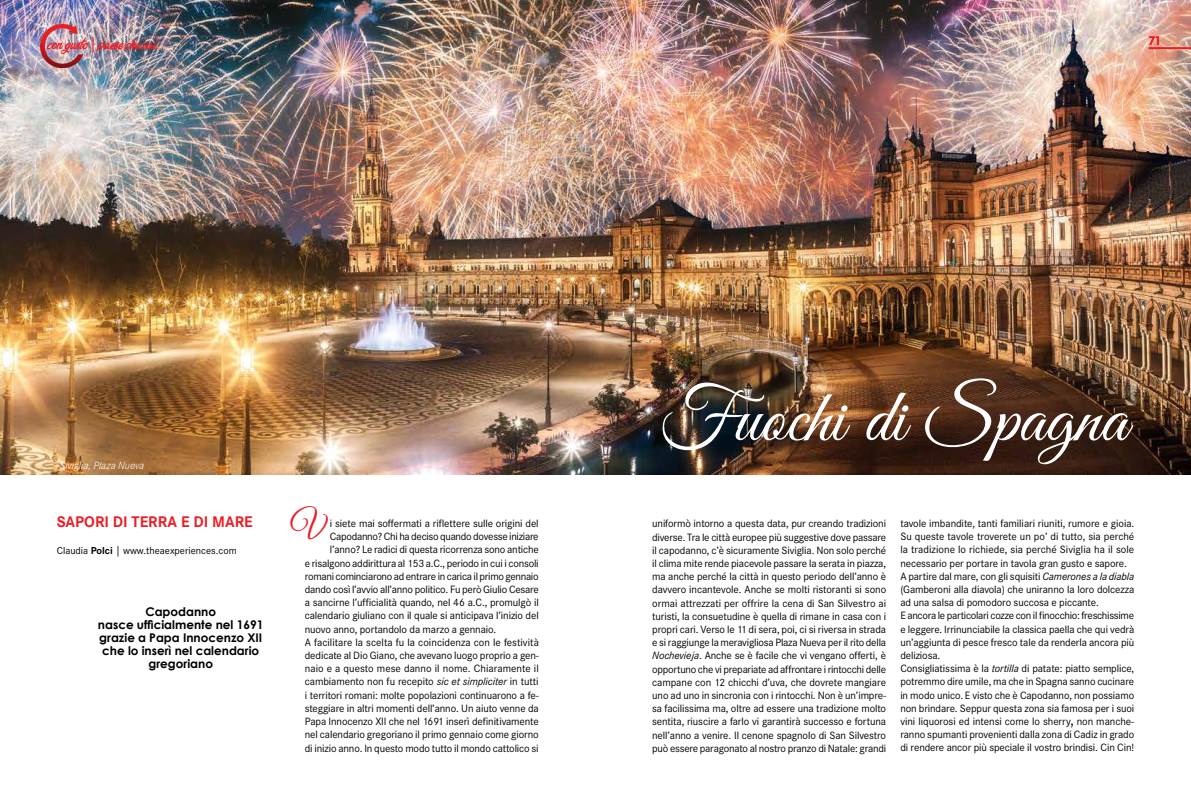
<style>
.page{position:relative;width:1191px;height:808px;background:#fff}
.page>*{position:absolute;margin:0;border:0;box-sizing:border-box;transform-origin:0 0}
.t1{font:76px "Great Vibes";color:#fff}
.t2{font:35.4px "Great Vibes";color:#ed1d24}
.t3{font:700 16px "Corporate S";color:#ed1d24}
.t4{font:700 12px/13px "Century Gothic";color:#000;text-align:center}
.t5{font:700 12px "Century Gothic";color:#ed1d24}
.t6{font:11px/13.2px "Corporate S";letter-spacing:-.01em;color:#000;text-align:justify}
.t7{font:italic 300 11px "Corporate S";color:#fff}
.t8{font:11px "Vegan Style";color:#ed1d24}
.t9{font:10.5px "Corporate S";color:#000}
.s1{font-weight:700}
.s2{font-style:italic}
</style>
<div class="page">
<img style="left:0;top:0;width:1191px;height:475px">
<svg style="left:92px;top:38px;width:1px;height:15px"></svg>
<hr style="left:1148px;top:47px;width:43px;height:2px;background:#ed1d24">
<img style="left:40px;top:25px;width:43px;height:43px">
<p class="t8" style="left:47px;top:39px;width:110px">con gusto paese che vai</p>
<p class="t5" style="left:1148px;top:33px;width:14px">71</p>
<p class="t7" style="left:60px;top:459px;width:86px">Siviglia, Plaza Nueva</p>
<h3 class="t3" style="left:57px;top:513px;width:197px">SAPORI DI TERRA E DI MARE</h3>
<p class="t9" style="left:57px;top:544px;width:181px">Claudia <span class="s1">Polci</span> | www.theaexperiences.com</p>
<p class="t4" style="left:98px;top:604px;width:167px">Capodanno<br>nasce ufficialmente nel 1691 grazie a Papa Innocenzo XII che lo inserì nel calendario gregoriano</p>
<h2 class="t2" style="left:291px;top:506px;width:36px">V</h2>
<p class="t6" style="left:330px;top:517px;width:210px">i siete mai soffermati a riflettere sulle origini del</p>
<p class="t6" style="left:330px;top:530px;width:210px">Capodanno? Chi ha deciso quando dovesse iniziare</p>
<p class="t6" style="left:330px;top:543px;width:210px">l’anno? Le radici di questa ricorrenza sono antiche</p>
<p class="t6" style="left:305px;top:557px;width:235px">e risalgono addirittura al 153 a.C., periodo in cui i consoli</p>
<p class="t6" style="left:305px;top:570px;width:235px">romani cominciarono ad entrare in carica il primo gennaio</p>
<p class="t6" style="left:305px;top:583px;width:235px">dando così l’avvio all’anno politico. Fu però Giulio Cesare</p>
<p class="t6" style="left:305px;top:596px;width:235px">a sancirne l’ufficialità quando, nel 46 a.C., promulgò il</p>
<p class="t6" style="left:305px;top:609px;width:235px">calendario giuliano con il quale si anticipava l’inizio del</p>
<p class="t6" style="left:305px;top:623px;width:193px">nuovo anno, portandolo da marzo a gennaio.</p>
<p class="t6" style="left:305px;top:636px;width:236px">A facilitare la scelta fu la coincidenza con le festività</p>
<p class="t6" style="left:305px;top:649px;width:235px">dedicate al Dio Giano, che avevano luogo proprio a gen-</p>
<p class="t6" style="left:305px;top:662px;width:235px">naio e a questo mese danno il nome. Chiaramente il</p>
<p class="t6" style="left:305px;top:675px;width:235px">cambiamento non fu recepito <span class="s2">sic et simpliciter</span> in tutti</p>
<p class="t6" style="left:305px;top:689px;width:235px">i territori romani: molte popolazioni continuarono a fe-</p>
<p class="t6" style="left:305px;top:702px;width:235px">steggiare in altri momenti dell’anno. Un aiuto venne da</p>
<p class="t6" style="left:305px;top:715px;width:235px">Papa Innocenzo XII che nel 1691 inserì definitivamente</p>
<p class="t6" style="left:305px;top:728px;width:235px">nel calendario gregoriano il primo gennaio come giorno</p>
<p class="t6" style="left:305px;top:741px;width:235px">di inizio anno. In questo modo tutto il mondo cattolico si</p>
<h1 class="t1" style="left:658px;top:376px;width:470px">Fuochi di Spagna</h1>
<p class="t6" style="left:652px;top:517px;width:235px">uniformò intorno a questa data, pur creando tradizioni diverse. Tra le città europee più suggestive dove passare il capodanno, c’è sicuramente Siviglia. Non solo perché il clima mite rende piacevole passare la serata in piazza, ma anche perché la città in questo periodo dell’anno è davvero incantevole. Anche se molti ristoranti si sono ormai attrezzati per offrire la cena di San Silvestro ai turisti, la consuetudine è quella di rimane in casa con i propri cari. Verso le 11 di sera, poi, ci si riversa in strada e si raggiunge la meravigliosa Plaza Nueva per il rito della <span class="s2">Nochevieja</span>. Anche se è facile che vi vengano offerti, è opportuno che vi prepariate ad affrontare i rintocchi delle campane con 12 chicchi d’uva, che dovrete mangiare uno ad uno in sincronia con i rintocchi. Non è un’impre&shy;sa facilissima ma, oltre ad essere una tradizione molto sentita, riuscire a farlo vi garantirà successo e fortuna nell’anno a venire. Il cenone spagnolo di San Silvestro può essere paragonato al nostro pranzo di Natale: grandi</p>
<p class="t6" style="left:900px;top:517px;width:235px;text-align:left">tavole imbandite, tanti familiari riuniti, rumore e gioia.<br>Su queste tavole troverete un po’ di tutto, sia perché la tradizione lo richiede, sia perché Siviglia ha il sole necessario per portare in tavola gran gusto e sapore.<br>A partire dal mare, con gli squisiti <span class="s2">Camerones a la diabla </span>(Gamberoni alla diavola) che uniranno la loro dolcezza ad una salsa di pomodoro succosa e piccante.<br>E ancora le particolari cozze con il finocchio: freschissime e leggere. Irrinunciabile la classica paella che qui vedrà un’aggiunta di pesce fresco tale da renderla ancora più deliziosa.<br>Consigliatissima è la <span class="s2">tortilla</span> di patate: piatto semplice, potremmo dire umile, ma che in Spagna sanno cucinare in modo unico. E visto che è Capodanno, non possiamo non brindare. Seppur questa zona sia famosa per i suoi vini liquorosi ed intensi come lo sherry<span class="s1">,</span> non manche&shy;ranno spumanti provenienti dalla zona di Cadiz in grado di rendere ancor più speciale il vostro brindisi. Cin Cin!</p>
</div>
